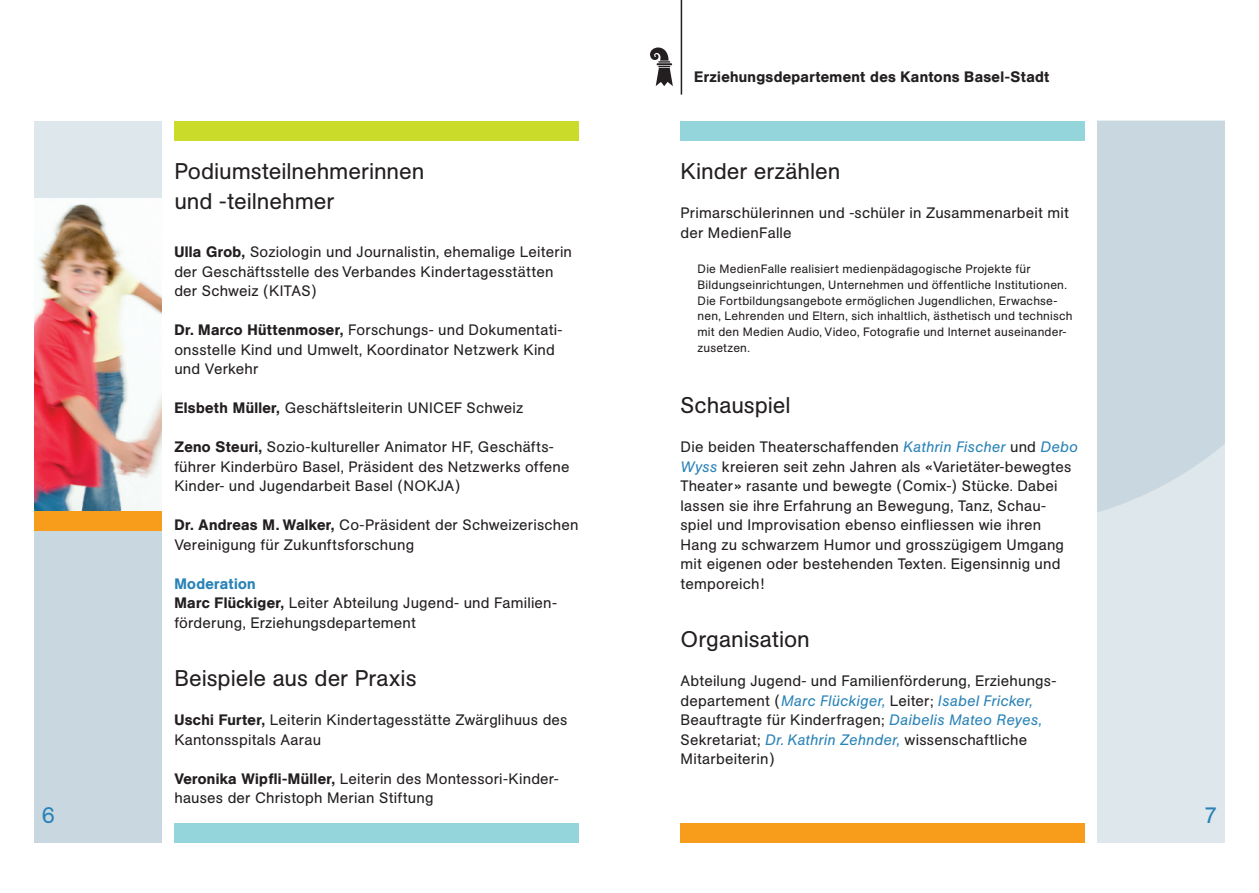
<style>
.page{position:relative;width:1259px;height:893px;background:#fff}
.page>*{position:absolute;margin:0;border:0;box-sizing:border-box;transform-origin:0 0}
.t1{font:22.5px/29.2px "AG Book Pro";color:#231f20}
.t2{font:22.5px "AG Book Pro";color:#2a83b7}
.t3{font:15px/19.5px "AG Book Pro";letter-spacing:.015em;color:#231f20}
.t4{font:500 15px "AG Book BQ";letter-spacing:.02em;color:#231f20}
.t5{font:12px/15.8px "AG Book Pro";letter-spacing:.015em;color:#231f20}
.s1{font-weight:500}
.s2{font-weight:500;color:#2a83b7}
.s3{font-style:italic;color:#2a83b7}
</style>
<div class="page">
<svg style="left:650px;top:48px;width:23px;height:38px"></svg>
<hr style="left:680px;top:0;width:2px;height:95px;background:#231f20">
<div style="left:34px;top:121px;width:128px;height:721px;background:#dee7ec"></div>
<div style="left:34px;top:530px;width:128px;height:312px;background:#c9d8e0"></div>
<div style="left:1097px;top:121px;width:128px;height:721px;background:#dee7ec"></div>
<svg style="left:1097px;top:121px;width:128px;height:391px;background:#cad9e0"></svg>
<div style="left:174px;top:121px;width:404px;height:19px;background:#cadb2a"></div>
<div style="left:174px;top:823px;width:404px;height:19px;background:#93d5da"></div>
<div style="left:680px;top:121px;width:404px;height:19px;background:#93d5da"></div>
<div style="left:680px;top:823px;width:404px;height:19px;background:#f89c1c"></div>
<div style="left:34px;top:511px;width:128px;height:19px;background:#f89c1c"></div>
<img style="left:34px;top:199px;width:128px;height:312px">
<p class="t4" style="left:694px;top:68px;width:357px">Erziehungsdepartement des Kantons Basel-Stadt</p>
<h1 class="t1" style="left:174px;top:157px;width:251px">Podiumsteilnehmerinnen und -teilnehmer</h1>
<h1 class="t1" style="left:680px;top:157px;width:161px">Kinder erzählen</h1>
<p class="t3" style="left:680px;top:203px;width:390px">Primarschülerinnen und -schüler in Zusammenarbeit mit der MedienFalle</p>
<p class="t5" style="left:697px;top:261px;width:376px">Die MedienFalle realisiert medienpädagogische Projekte für Bildungseinrichtungen, Unternehmen und öffentliche Institutionen.<br>Die Fortbildungsangebote ermöglichen Jugendlichen, Erwachse&shy;nen, Lehrenden und Eltern, sich inhaltlich, ästhetisch und technisch mit den Medien Audio, Video, Fotografie und Internet auseinander&shy;zusetzen.</p>
<p class="t3" style="left:174px;top:242px;width:399px"><span class="s1">Ulla Grob,</span> Soziologin und Journalistin, ehemalige Leiterin der Geschäftsstelle des Verbandes Kindertagesstätten der Schweiz (KITAS)</p>
<p class="t3" style="left:174px;top:320px;width:389px"><span class="s1">Dr. Marco Hüttenmoser,</span> Forschungs- und Dokumentati&shy;onsstelle Kind und Umwelt, Koordinator Netzwerk Kind und Verkehr</p>
<p class="t3" style="left:174px;top:398px;width:350px"><span class="s1">Elsbeth Müller,</span> Geschäftsleiterin UNICEF Schweiz</p>
<p class="t3" style="left:174px;top:437px;width:397px"><span class="s1">Zeno Steuri,</span> Sozio-kultureller Animator HF, Geschäfts&shy;führer Kinderbüro Basel, Präsident des Netzwerks offene<br>Kinder- und Jugendarbeit Basel (NOKJA)</p>
<p class="t3" style="left:174px;top:515px;width:405px"><span class="s1">Dr. Andreas M. Walker,</span> Co-Präsident der Schweizerischen<br>Vereinigung für Zukunftsforschung</p>
<p class="t3" style="left:174px;top:574px;width:384px"><span class="s2">Moderation<br></span><span class="s1">Marc Flückiger,</span> Leiter Abteilung Jugend- und Familien&shy;förderung, Erziehungsdepartement</p>
<h1 class="t1" style="left:680px;top:391px;width:112px">Schauspiel</h1>
<p class="t3" style="left:680px;top:437px;width:399px">Die beiden Theaterschaffenden <span class="s3">Kathrin Fischer</span> und <span class="s3">Debo Wyss</span> kreieren seit zehn Jahren als «Varietäter-bewegtes Theater» rasante und bewegte (Comix-) Stücke. Dabei lassen sie ihre Erfahrung an Bewegung, Tanz, Schau&shy;spiel und Improvisation ebenso einfliessen wie ihren Hang zu schwarzem Humor und grosszügigem Umgang mit eigenen oder bestehenden Texten. Eigensinnig und temporeich!</p>
<h1 class="t1" style="left:680px;top:625px;width:131px">Organisation</h1>
<p class="t3" style="left:680px;top:671px;width:377px">Abteilung Jugend- und Familienförderung, Erziehungs&shy;departement (<span class="s3">Marc Flückiger,</span> Leiter; <span class="s3">Isabel Fricker, </span>Beauftragte für Kinderfragen; <span class="s3">Daibelis Mateo Reyes, </span>Sekretariat; <span class="s3">Dr. Kathrin Zehnder,</span> wissenschaftliche Mitarbeiterin)</p>
<h1 class="t1" style="left:174px;top:664px;width:244px">Beispiele aus der Praxis</h1>
<p class="t3" style="left:174px;top:710px;width:394px"><span class="s1">Uschi Furter,</span> Leiterin Kindertagesstätte Zwärglihuus des<br>Kantonsspitals Aarau</p>
<p class="t3" style="left:174px;top:769px;width:386px"><span class="s1">Veronika Wipfli-Müller,</span> Leiterin des Montessori-Kinder&shy;hauses der Christoph Merian Stiftung</p>
<h1 class="t2" style="left:42px;top:800px;width:14px">6</h1>
<h1 class="t2" style="left:1204px;top:800px;width:14px">7</h1>
</div>
